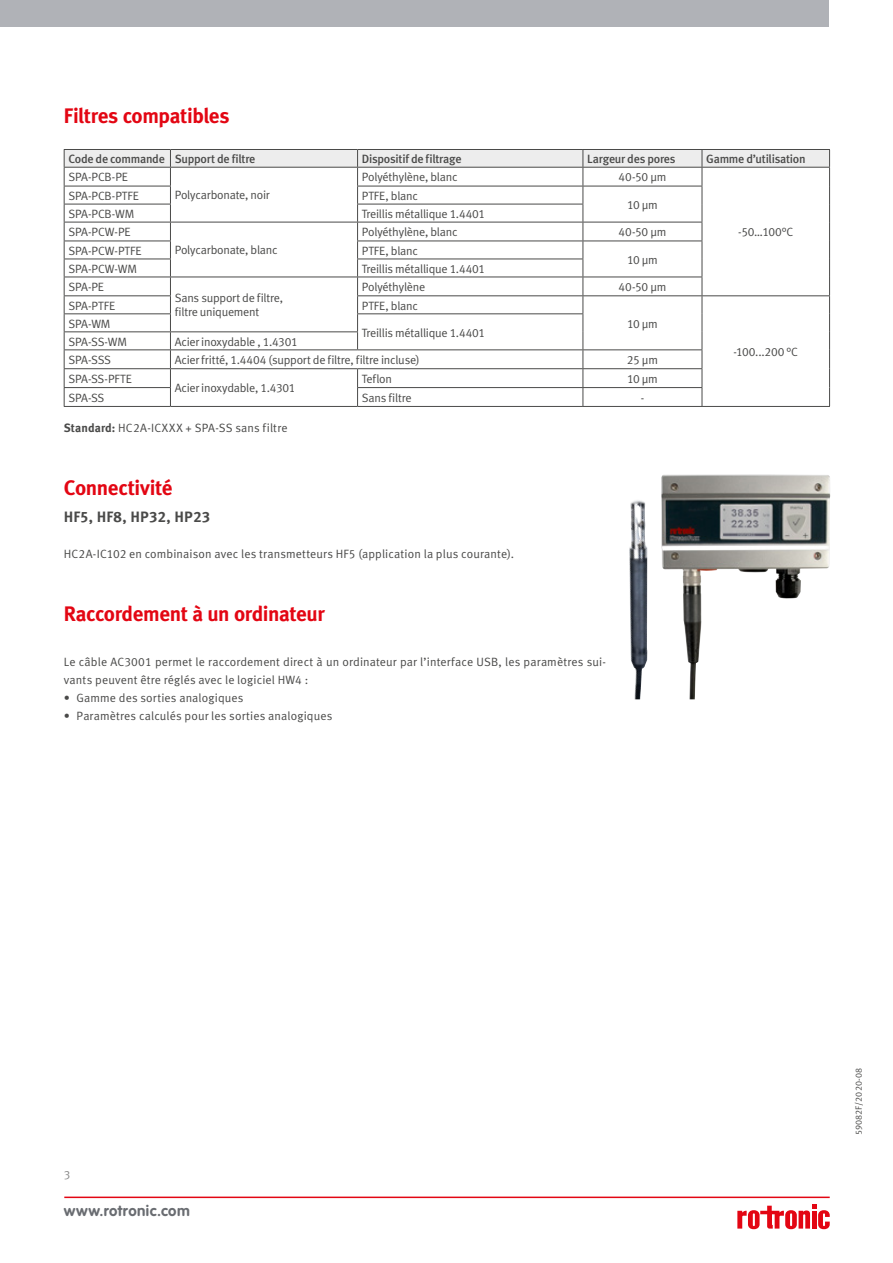
<style>
.page{position:relative;width:893px;height:1263px;background:#fff}
.page>*{position:absolute;margin:0;border:0;box-sizing:border-box;transform-origin:0 0}
.t1{font:21px "Meta Bold LF";letter-spacing:-.02em;color:#e30613}
.t2{font:15px "Meta Bold LF Caps";letter-spacing:.01em;color:#4a4a49}
.t3{font:700 15px "VAG Rounded";letter-spacing:.03em;color:#696c71}
.t4{font:12px/13.5px "Meta Normal LF";letter-spacing:-.005em;color:#4a4a49}
.t5{font:12px "Meta Medium LF";letter-spacing:-.02em;color:#4a4a49}
.t6{font:12px "Meta Normal LF";letter-spacing:.02em;color:#4a4a49}
.t7{font:12px "Meta Normal LF";color:#878787}
.t8{font:9px "Meta Normal LF";letter-spacing:.01em;color:#4a4a49}
.s1{font-family:"Meta Bold LF"}
</style>
<div class="page">
<hr style="left:64px;top:1196px;width:766px;height:2px;background:#e30613">
<svg style="left:737px;top:1204px;width:93px;height:25px"></svg>
<div style="left:0;top:0;width:829px;height:26px;background:#b0b2b7"></div>
<img style="left:661px;top:474px;width:169px;height:225px">
<img style="left:629px;top:500px;width:18px;height:199px">
<hr style="left:64px;top:406px;width:106px;height:1px;background:#4a4a49">
<hr style="left:358px;top:406px;width:225px;height:1px;background:#4a4a49">
<hr style="left:583px;top:406px;width:119px;height:1px;background:#4a4a49">
<hr style="left:702px;top:406px;width:128px;height:1px;background:#4a4a49">
<svg style="left:64px;top:149px;width:766px;height:257px"></svg>
<hr style="left:170px;top:406px;width:188px;height:1px;background:#4a4a49">
<h1 class="t1" style="left:64px;top:103px;width:167px">Filtres compatibles</h1>
<p class="t5" style="left:68px;top:152px;width:188px">Code de commande Support de filtre</p>
<p class="t5" style="left:362px;top:152px;width:101px">Dispositif de filtrage</p>
<p class="t5" style="left:587px;top:152px;width:90px">Largeur des pores</p>
<p class="t5" style="left:706px;top:152px;width:101px">Gamme d’utilisation</p>
<p class="t4" style="left:68px;top:170px;width:61px">SPA-PCB-PE</p>
<p class="t4" style="left:175px;top:188px;width:96px">Polycarbonate, noir</p>
<p class="t4" style="left:362px;top:170px;width:97px">Polyéthylène, blanc</p>
<p class="t4" style="left:618px;top:170px;width:49px">40-50 μm</p>
<p class="t4" style="left:68px;top:189px;width:72px">SPA-PCB-PTFE</p>
<p class="t4" style="left:362px;top:189px;width:58px">PTFE, blanc</p>
<p class="t4" style="left:627px;top:198px;width:32px">10 μm</p>
<p class="t4" style="left:68px;top:207px;width:67px">SPA-PCB-WM</p>
<p class="t4" style="left:362px;top:207px;width:125px">Treillis métallique 1.4401</p>
<p class="t4" style="left:68px;top:225px;width:64px">SPA-PCW-PE</p>
<p class="t4" style="left:175px;top:243px;width:104px">Polycarbonate, blanc</p>
<p class="t4" style="left:362px;top:225px;width:97px">Polyéthylène, blanc</p>
<p class="t4" style="left:618px;top:225px;width:49px">40-50 μm</p>
<p class="t4" style="left:738px;top:225px;width:57px">-50…100°C</p>
<p class="t4" style="left:68px;top:244px;width:75px">SPA-PCW-PTFE</p>
<p class="t4" style="left:362px;top:244px;width:58px">PTFE, blanc</p>
<p class="t4" style="left:627px;top:253px;width:32px">10 μm</p>
<p class="t4" style="left:68px;top:262px;width:70px">SPA-PCW-WM</p>
<p class="t4" style="left:362px;top:262px;width:125px">Treillis métallique 1.4401</p>
<p class="t4" style="left:68px;top:280px;width:37px">SPA-PE</p>
<p class="t4" style="left:175px;top:291px;width:110px">Sans support de filtre, filtre uniquement</p>
<p class="t4" style="left:362px;top:280px;width:65px">Polyéthylène</p>
<p class="t4" style="left:618px;top:280px;width:49px">40-50 μm</p>
<p class="t4" style="left:68px;top:298px;width:48px">SPA-PTFE</p>
<p class="t4" style="left:362px;top:298px;width:58px">PTFE, blanc</p>
<p class="t4" style="left:68px;top:316px;width:44px">SPA-WM</p>
<p class="t4" style="left:627px;top:316px;width:32px">10 μm</p>
<p class="t4" style="left:362px;top:325px;width:125px">Treillis métallique 1.4401</p>
<p class="t4" style="left:68px;top:334px;width:60px">SPA-SS-WM</p>
<p class="t4" style="left:175px;top:334px;width:125px">Acier inoxydable , 1.4301</p>
<p class="t4" style="left:68px;top:353px;width:44px">SPA-SSS</p>
<p class="t4" style="left:175px;top:353px;width:247px">Acier fritté, 1.4404 (support de filtre, filtre incluse)</p>
<p class="t4" style="left:627px;top:353px;width:33px">25 μm</p>
<p class="t4" style="left:68px;top:372px;width:65px">SPA-SS-PFTE</p>
<p class="t4" style="left:175px;top:381px;width:122px">Acier inoxydable, 1.4301</p>
<p class="t4" style="left:734px;top:345px;width:66px">-100...200 °C</p>
<p class="t4" style="left:362px;top:372px;width:32px">Teflon</p>
<p class="t4" style="left:627px;top:372px;width:32px">10 μm</p>
<p class="t4" style="left:68px;top:391px;width:38px">SPA-SS</p>
<p class="t4" style="left:362px;top:391px;width:51px">Sans filtre</p>
<p class="t4" style="left:641px;top:391px;width:5px">-</p>
<p class="t6" style="left:64px;top:421px;width:225px"><span class="s1">Standard:</span> HC2A-ICXXX + SPA-SS sans filtre</p>
<h1 class="t1" style="left:64px;top:474px;width:110px">Connectivité</h1>
<p class="t2" style="left:64px;top:507px;width:148px">HF5, HF8, HP32, HP23</p>
<p class="t4" style="left:64px;top:547px;width:452px">HC2A-IC102 en combinaison avec les transmetteurs HF5 (application la plus courante).</p>
<h1 class="t1" style="left:64px;top:600px;width:262px">Raccordement à un ordinateur</h1>
<p class="t4" style="left:64px;top:653px;width:544px;line-height:18px">Le câble AC3001 permet le raccordement direct à un ordinateur par l’interface USB, les paramètres sui&shy;vants peuvent être réglés avec le logiciel HW4 :</p>
<p class="t4" style="left:64px;top:691px;width:181px">• Gamme des sorties analogiques</p>
<p class="t4" style="left:64px;top:709px;width:270px">• Paramètres calculés pour les sorties analogiques</p>
<p class="t7" style="left:64px;top:1168px;width:8px">3</p>
<p class="t3" style="left:64px;top:1202px;width:128px">www.rotronic.com</p>
<p class="t8" style="left:853px;top:1135px;width:69px;rotate:-90deg">59082F/2020-08</p>
</div>
